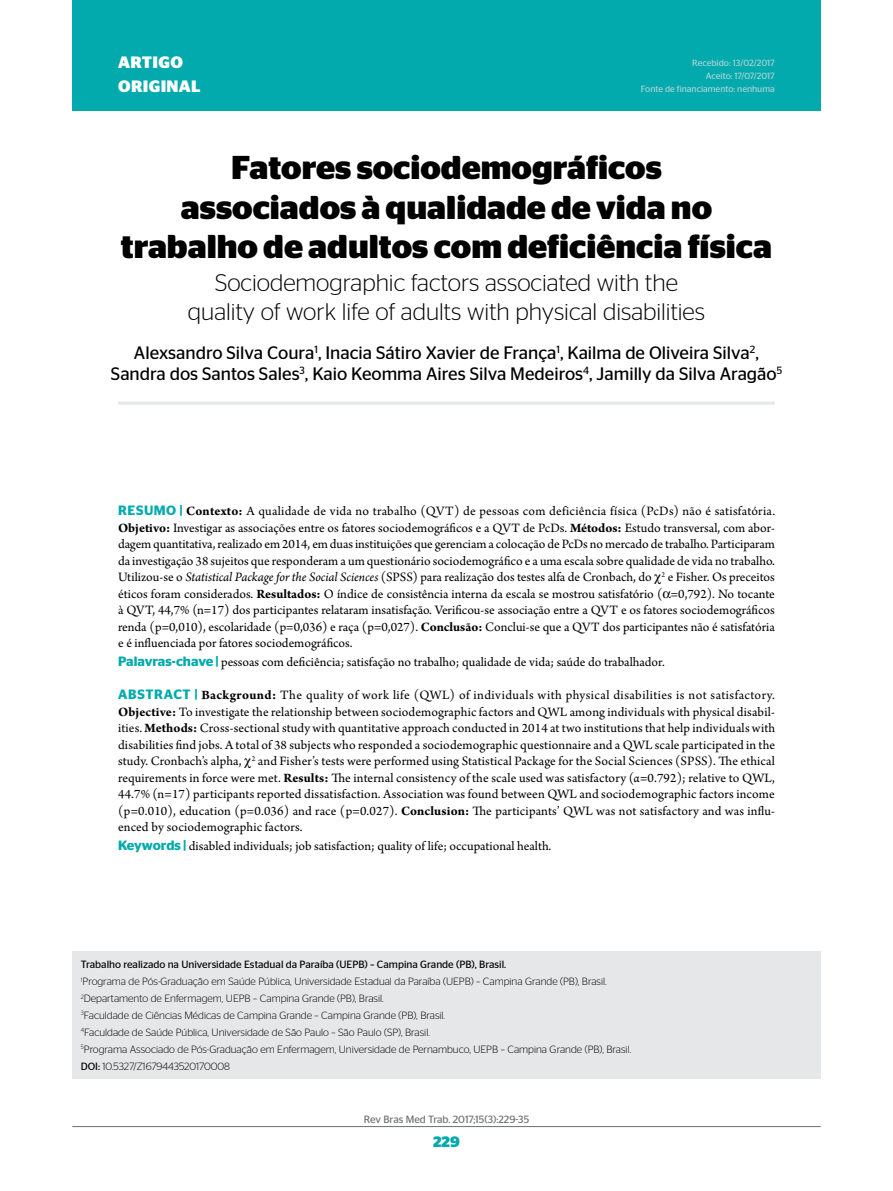
<style>
.page{position:relative;width:893px;height:1191px;background:#fff}
.page>*{position:absolute;margin:0;border:0;box-sizing:border-box;transform-origin:0 0}
.t1{font:700 33px/39.6px "Stag Sans";color:#000;text-align:center}
.t2{font:300 24px/28.8px "Stag Sans";color:#000;text-align:center}
.t3{font:18px/21.6px "Stag Sans";color:#000;text-align:center}
.t4{font:700 16.5px/24px "Stag Sans";letter-spacing:.02em;color:#fff}
.t5{font:700 15px "Stag Sans";color:#02aaad}
.t6{font:13.5px/16.5px "Arno Pro";color:#000;text-align:justify}
.t7{font:300 10.5px/16.8px "Stag Sans";color:#000}
.t8{font:10.5px "Stag Sans";color:#6d6e71}
.t9{font:9px/12.9px "Stag Sans";color:#afd5d8;text-align:right}
.s1{font-family:"Stag Sans";font-weight:600;color:#02aaad}
.s2{font-weight:700}
.s3{font-style:italic}
.s4{font-weight:400}
</style>
<div class="page">
<hr style="left:72px;top:1126px;width:749px;height:1px;background:#6d6e71">
<div style="left:72px;top:0;width:749px;height:111px;background:#02aaad"></div>
<div style="left:72px;top:951px;width:749px;height:127px;background:#e6e7e8"></div>
<hr style="left:118px;top:401px;width:657px;height:3px;background:#e6e7e8">
<p class="t4" style="left:118px;top:50px;width:84px">ARTIGO<br>ORIGINAL</p>
<p class="t9" style="left:641px;top:56px;width:136px">Recebido: 13/02/2017<br>Aceito: 17/07/2017<br>Fonte de financiamento: nenhuma</p>
<h1 class="t1" style="left:121px;top:148px;width:653px">Fatores sociodemográficos<br>associados à qualidade de vida no trabalho de adultos com deficiência física</h1>
<h2 class="t2" style="left:188px;top:268px;width:519px">Sociodemographic factors associated with the quality of work life of adults with physical disabilities</h2>
<h3 class="t3" style="left:111px;top:341px;width:673px">Alexsandro Silva Coura<sup>1</sup>, Inacia Sátiro Xavier de França<sup>1</sup>, Kailma de Oliveira Silva<sup>2</sup>,<br>Sandra dos Santos Sales<sup>3</sup>, Kaio Keomma Aires Silva Medeiros<sup>4</sup>, Jamilly da Silva Aragão<sup>5</sup></h3>
<p class="t6" style="left:118px;top:504px;width:658px"><span class="s1">RESUMO |</span> <span class="s2">Contexto:</span> A qualidade de vida no trabalho (QVT) de pessoas com deficiência física (PcDs) não é satisfatória.<br><span class="s2">Objetivo:</span> Investigar as associações entre os fatores sociodemográficos e a QVT de PcDs. <span class="s2">Métodos:</span> Estudo transversal, com abor&shy;dagem quantitativa, realizado em 2014, em duas instituições que gerenciam a colocação de PcDs no mercado de trabalho. Participaram da investigação 38 sujeitos que responderam a um questionário sociodemográfico e a uma escala sobre qualidade de vida no trabalho.<br>Utilizou-se o <span class="s3">Statistical Package for the Social Sciences</span> (SPSS) para realização dos testes alfa de Cronbach, do <sup>2</sup> e Fisher. Os preceitos éticos foram considerados. <span class="s2">Resultados:</span> O índice de consistência interna da escala se mostrou satisfatório ( =0,792). No tocante à QVT, 44,7% (n=17) dos participantes relataram insatisfação. Verificou-se associação entre a QVT e os fatores sociodemográficos renda (p=0,010), escolaridade (p=0,036) e raça (p=0,027). <span class="s2">Conclusão:</span> Conclui-se que a QVT dos participantes não é satisfatória e é influenciada por fatores sociodemográficos.</p>
<p class="t6" style="left:118px;top:654px;width:548px"><span class="s1">Palavras-chave |</span> pessoas com deficiência; satisfação no trabalho; qualidade de vida; saúde do trabalhador.</p>
<p class="t6" style="left:118px;top:687px;width:659px"><span class="s1">ABSTRACT |</span> <span class="s2">Background:</span> The quality of work life (QWL) of individuals with physical disabilities is not satisfactory.<br><span class="s2">Objective:</span> To investigate the relationship between sociodemographic factors and QWL among individuals with physical disabil&shy;ities. <span class="s2">Methods:</span> Cross-sectional study with quantitative approach conducted in 2014 at two institutions that help individuals with disabilities find jobs. A total of 38 subjects who responded a sociodemographic questionnaire and a QWL scale participated in the study. Cronbach’s alpha, <sup>2</sup> and Fisher’s tests were performed using Statistical Package for the Social Sciences (SPSS). The ethical requirements in force were met. <span class="s2">Results:</span> The internal consistency of the scale used was satisfactory (α=0.792); relative to QWL, 44.7% (n=17) participants reported dissatisfaction. Association was found between QWL and sociodemographic factors income (p=0.010), education (p=0.036) and race (p=0.027). <span class="s2">Conclusion:</span> The participants’ QWL was not satisfactory and was influ&shy;enced by sociodemographic factors.</p>
<p class="t6" style="left:118px;top:838px;width:435px"><span class="s1">Keywords |</span> disabled individuals; job satisfaction; quality of life; occupational health.</p>
<p class="t7" style="left:81px;top:956px;width:552px"><span class="s4">Trabalho realizado na Universidade Estadual da Paraíba (UEPB) – Campina Grande (PB), Brasil.<br></span><sup>1</sup>Programa de Pós-Graduação em Saúde Pública, Universidade Estadual da Paraíba (UEPB) – Campina Grande (PB), Brasil.<br><sup>2</sup>Departamento de Enfermagem, UEPB – Campina Grande (PB), Brasil.<br><sup>3</sup>Faculdade de Ciências Médicas de Campina Grande – Campina Grande (PB), Brasil.<br><sup>4</sup>Faculdade de Saúde Pública, Universidade de São Paulo – São Paulo (SP), Brasil.<br><sup>5</sup>Programa Associado de Pós-Graduação em Enfermagem, Universidade de Pernambuco, UEPB – Campina Grande (PB), Brasil.<br><span class="s4">DOI:</span> 10.5327/Z1679443520170008</p>
<p class="t8" style="left:364px;top:1113px;width:167px">Rev Bras Med Trab. 2017;15(3):229-35</p>
<p class="t5" style="left:433px;top:1132px;width:28px">229</p>
</div>
